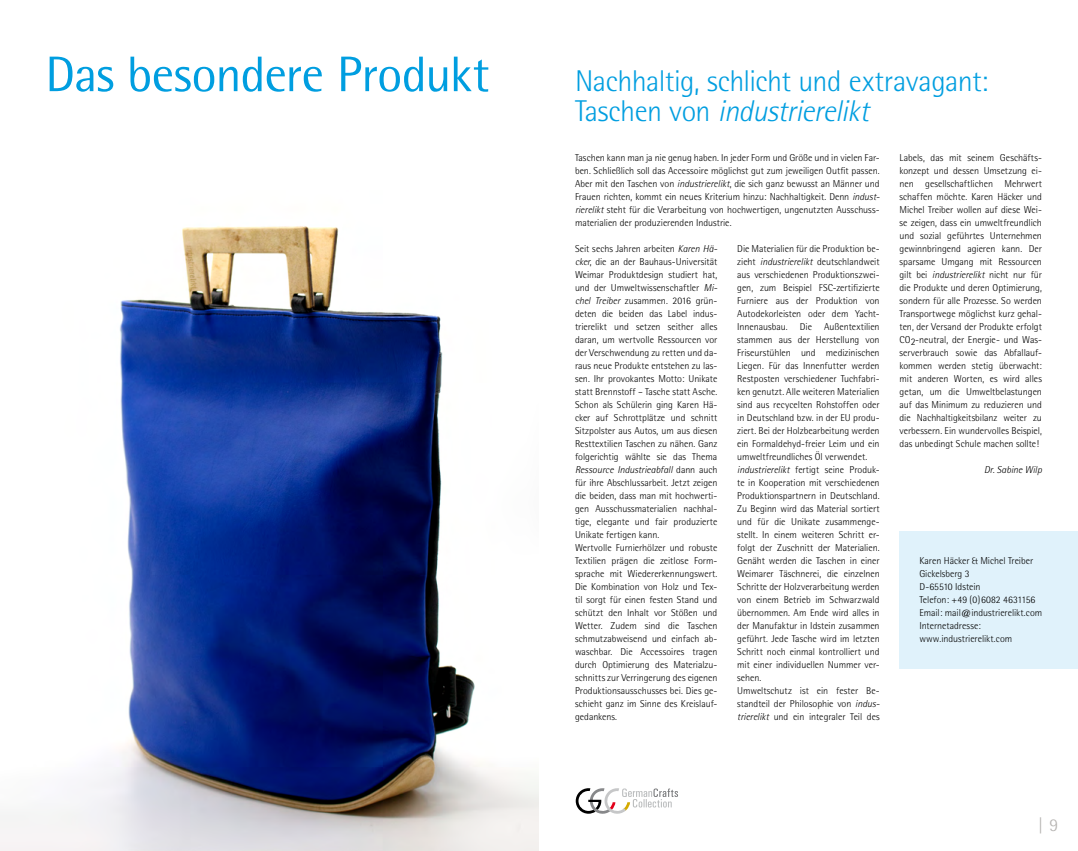
<style>
.page{position:relative;width:1078px;height:851px;background:#fff}
.page>*{position:absolute;margin:0;border:0;box-sizing:border-box;transform-origin:0 0}
.t1{font:50px "Rotis Semi Sans";letter-spacing:-.015em;color:#009ee0}
.t2{font:300 30px/30px "Rotis Semi Sans";letter-spacing:-.02em;color:#009ee0}
.t3{font:300 18px "Rotis Semi Sans";color:#b6b4b2}
.t4{font:300 10px/13px "Rotis Semi Sans";color:#000}
.t5{font:italic 300 10px "Rotis Semi Sans";letter-spacing:-.005em;color:#000}
.s1{font-style:italic}
</style>
<div class="page">
<div style="left:899px;top:531px;width:178px;height:137px;background:#e0f2fb"></div>
<img style="left:0;top:226px;width:539px;height:624px">
<svg style="left:575px;top:788px;width:103px;height:26px"></svg>
<h1 class="t1" style="left:45px;top:45px;width:445px">Das besondere Produkt</h1>
<h2 class="t2" style="left:575px;top:66px;width:415px">Nachhaltig, schlicht und extravagant:<br>Taschen von <span class="s1">industrierelikt</span></h2>
<p class="t4" style="left:575px;top:151px;width:306px;text-align:justify">Taschen kann man ja nie genug haben. In jeder Form und Größe und in vielen Far&shy;ben. Schließlich soll das Accessoire möglichst gut zum jeweiligen Outfit passen.<br>Aber mit den Taschen von <span class="s1">industrierelikt</span>, die sich ganz bewusst an Männer und Frauen richten, kommt ein neues Kriterium hinzu: Nachhaltigkeit. Denn <span class="s1">indust&shy;rierelikt</span> steht für die Verarbeitung von hochwertigen, ungenutzten Ausschuss&shy;materialien der produzierenden Industrie.</p>
<p class="t4" style="left:575px;top:242px;width:144px">Seit sechs Jahren arbeiten <span class="s1">Karen Hä&shy;cker</span>, die an der Bauhaus-Universität Weimar Produktdesign studiert hat, und der Umweltwissenschaftler <span class="s1">Mi&shy;chel Treiber</span> zusammen. 2016 grün&shy;deten die beiden das Label indus&shy;trierelikt und setzen seither alles daran, um wertvolle Ressourcen vor der Verschwendung zu retten und da&shy;raus neue Produkte entstehen zu las&shy;sen. Ihr provokantes Motto: Unikate statt Brennstoff – Tasche statt Asche.<br>Schon als Schülerin ging Karen Hä&shy;cker auf Schrottplätze und schnitt Sitzpolster aus Autos, um aus diesen Resttextilien Taschen zu nähen. Ganz folgerichtig wählte sie das Thema <span class="s1">Ressource Industrieabfall</span> dann auch für ihre Abschlussarbeit. Jetzt zeigen die beiden, dass man mit hochwerti&shy;gen Ausschussmaterialien nachhal&shy;tige, elegante und fair produzierte Unikate fertigen kann.<br>Wertvolle Furnierhölzer und robuste Textilien prägen die zeitlose Form&shy;sprache mit Wiedererkennungswert.<br>Die Kombination von Holz und Tex&shy;til sorgt für einen festen Stand und schützt den Inhalt vor Stößen und Wetter. Zudem sind die Taschen schmutzabweisend und einfach ab&shy;waschbar. Die Accessoires tragen durch Optimierung des Materialzu&shy;schnitts zur Verringerung des eigenen Produktionsausschusses bei. Dies ge&shy;schieht ganz im Sinne des Kreislauf&shy;gedankens.</p>
<p class="t4" style="left:737px;top:242px;width:144px">Die Materialien für die Produktion be&shy;zieht <span class="s1">industrierelikt</span> deutschlandweit aus verschiedenen Produktionszwei&shy;gen, zum Beispiel FSC-zertifizierte Furniere aus der Produktion von Autodekorleisten oder dem Yacht-Innenausbau. Die Außentextilien stammen aus der Herstellung von Friseurstühlen und medizinischen Liegen. Für das Innenfutter werden Restposten verschiedener Tuchfabri&shy;ken genutzt. Alle weiteren Materialien sind aus recycelten Rohstoffen oder in Deutschland bzw. in der EU produ&shy;ziert. Bei der Holzbearbeitung werden ein Formaldehyd-freier Leim und ein umweltfreundliches Öl verwendet. <span class="s1">industrierelikt</span> fertigt seine Produk&shy;te in Kooperation mit verschiedenen Produktionspartnern in Deutschland.<br>Zu Beginn wird das Material sortiert und für die Unikate zusammenge&shy;stellt. In einem weiteren Schritt er&shy;folgt der Zuschnitt der Materialien.<br>Genäht werden die Taschen in einer Weimarer Täschnerei, die einzelnen Schritte der Holzverarbeitung werden von einem Betrieb im Schwarzwald übernommen. Am Ende wird alles in der Manufaktur in Idstein zusammen geführt. Jede Tasche wird im letzten Schritt noch einmal kontrolliert und mit einer individuellen Nummer ver&shy;sehen.<br>Umweltschutz ist ein fester Be&shy;standteil der Philosophie von <span class="s1">indus&shy;trierelikt</span> und ein integraler Teil des</p>
<p class="t4" style="left:899px;top:151px;width:144px;text-align:justify">Labels, das mit seinem Geschäfts&shy;konzept und dessen Umsetzung ei&shy;nen gesellschaftlichen Mehrwert schaffen möchte. Karen Häcker und Michel Treiber wollen auf diese Wei&shy;se zeigen, dass ein umweltfreundlich und sozial geführtes Unternehmen gewinnbringend agieren kann. Der sparsame Umgang mit Ressourcen gilt bei <span class="s1">industrierelikt</span> nicht nur für die Produkte und deren Optimierung, sondern für alle Prozesse. So werden Transportwege möglichst kurz gehal&shy;ten, der Versand der Produkte erfolgt CO2-neutral, der Energie- und Was&shy;serverbrauch sowie das Abfallauf&shy;kommen werden stetig überwacht: mit anderen Worten, es wird alles getan, um die Umweltbelastungen auf das Minimum zu reduzieren und die Nachhaltigkeitsbilanz weiter zu verbessern. Ein wundervolles Beispiel, das unbedingt Schule machen sollte!</p>
<p class="t5" style="left:983px;top:464px;width:59px">Dr. Sabine Wilp</p>
<p class="t4" style="left:919px;top:554px;width:124px">Karen Häcker &amp; Michel Treiber<br>Gickelsberg 3<br>D-65510 Idstein<br>Telefon: +49 (0)6082 4631156<br>Email: mail@industrierelikt.com<br>Internetadresse: www.industrierelikt.com</p>
<h3 class="t3" style="left:1038px;top:814px;width:21px">| 9</h3>
</div>
